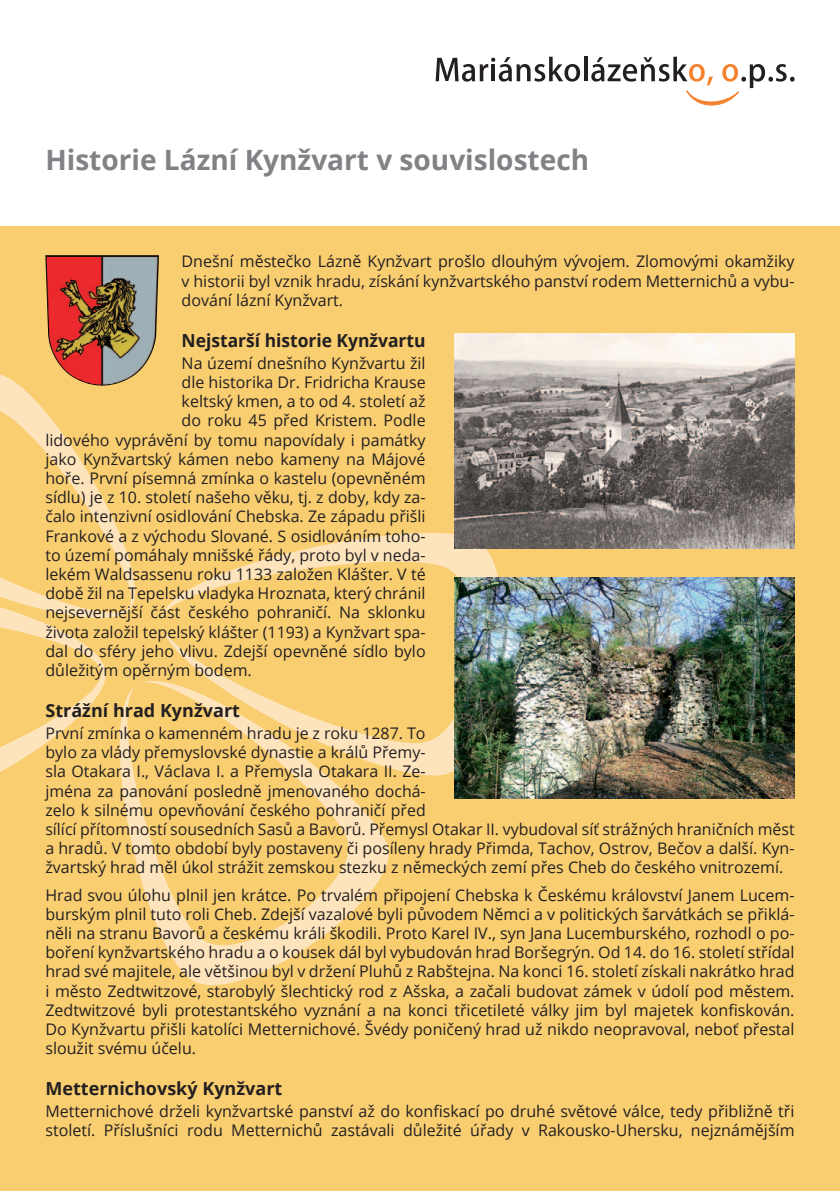
<style>
.page{position:relative;width:840px;height:1191px;background:#fff}
.page>*{position:absolute;margin:0;border:0;box-sizing:border-box;transform-origin:0 0}
.t1{font:700 28px "Open Sans";color:#808285}
.t2{font:700 18px "Open Sans";color:#231f20}
.t3{font:16px/19.2px "Open Sans";color:#231f20;text-align:justify}
</style>
<div class="page">
<div style="left:0;top:227px;width:839px;height:964px;background:#f9ce71"></div>
<svg style="left:161px;top:532px;width:337px;height:244px"></svg>
<svg style="left:119px;top:655px;width:278px;height:331px"></svg>
<svg style="left:0;top:375px;width:135px;height:242px"></svg>
<svg style="left:0;top:562px;width:113px;height:210px"></svg>
<img style="left:454px;top:333px;width:340px;height:216px">
<img style="left:454px;top:577px;width:340px;height:221px">
<svg style="left:584px;top:57px;width:3px;height:24px"></svg>
<svg style="left:435px;top:57px;width:144px;height:25px"></svg>
<svg style="left:591px;top:57px;width:203px;height:48px"></svg>
<img style="left:45px;top:255px;width:114px;height:130px">
<h1 class="t1" style="left:45px;top:140px;width:545px">Historie Lázní Kynžvart v souvislostech</h1>
<p class="t3" style="left:181px;top:252px;width:614px">Dnešní městečko Lázně Kynžvart prošlo dlouhým vývojem. Zlomovými okamžiky v historii byl vznik hradu, získání kynžvartského panství rodem Metternichů a vybu&shy;dování lázní Kynžvart.</p>
<p class="t2" style="left:181px;top:327px;width:245px">Nejstarší historie Kynžvartu</p>
<p class="t3" style="left:181px;top:353px;width:245px">Na území dnešního Kynžvartu žil</p>
<p class="t3" style="left:181px;top:372px;width:245px">dle historika Dr. Fridricha Krause</p>
<p class="t3" style="left:181px;top:391px;width:245px">keltský kmen, a to od 4. století až</p>
<p class="t3" style="left:181px;top:410px;width:245px">do roku 45 před Kristem. Podle</p>
<p class="t3" style="left:45px;top:430px;width:381px">lidového vyprávění by tomu napovídaly i památky</p>
<p class="t3" style="left:45px;top:449px;width:381px">jako Kynžvartský kámen nebo kameny na Májové</p>
<p class="t3" style="left:45px;top:468px;width:381px">hoře. První písemná zmínka o kastelu (opevněném</p>
<p class="t3" style="left:45px;top:487px;width:381px">sídlu) je z 10. století našeho věku, tj. z doby, kdy za-</p>
<p class="t3" style="left:45px;top:506px;width:381px">čalo intenzivní osidlování Chebska. Ze západu přišli</p>
<p class="t3" style="left:45px;top:526px;width:381px">Frankové a z východu Slované. S osidlováním toho-</p>
<p class="t3" style="left:45px;top:545px;width:381px">to území pomáhaly mnišské řády, proto byl v neda-</p>
<p class="t3" style="left:45px;top:564px;width:381px">lekém Waldsassenu roku 1133 založen Klášter. V té</p>
<p class="t3" style="left:45px;top:583px;width:381px">době žil na Tepelsku vladyka Hroznata, který chránil</p>
<p class="t3" style="left:45px;top:602px;width:381px">nejsevernější část českého pohraničí. Na sklonku</p>
<p class="t3" style="left:45px;top:622px;width:381px">života založil tepelský klášter (1193) a Kynžvart spa-</p>
<p class="t3" style="left:45px;top:641px;width:381px">dal do sféry jeho vlivu. Zdejší opevněné sídlo bylo</p>
<p class="t3" style="left:45px;top:660px;width:208px">důležitým opěrným bodem.</p>
<p class="t2" style="left:45px;top:697px;width:196px">Strážní hrad Kynžvart</p>
<p class="t3" style="left:45px;top:723px;width:750px;text-align:left">První zmínka o kamenném hradu je z roku 1287. To<br>bylo za vlády přemyslovské dynastie a králů Přemy-<br>sla Otakara I., Václava I. a Přemysla Otakara II. Ze-<br>jména za panování posledně jmenovaného dochá-<br>zelo k silnému opevňování českého pohraničí před<br>sílící přítomností sousedních Sasů a Bavorů. Přemysl Otakar II. vybudoval síť strážných hraničních měst a hradů. V tomto období byly postaveny či posíleny hrady Přimda, Tachov, Ostrov, Bečov a další. Kyn&shy;žvartský hrad měl úkol strážit zemskou stezku z německých zemí přes Cheb do českého vnitrozemí.</p>
<p class="t3" style="left:45px;top:884px;width:750px">Hrad svou úlohu plnil jen krátce. Po trvalém připojení Chebska k Českému království Janem Lucem&shy;burským plnil tuto roli Cheb. Zdejší vazalové byli původem Němci a v politických šarvátkách se přiklá&shy;něli na stranu Bavorů a českému králi škodili. Proto Karel IV., syn Jana Lucemburského, rozhodl o po&shy;boření kynžvartského hradu a o kousek dál byl vybudován hrad Boršegrýn. Od 14. do 16. století střídal hrad své majitele, ale většinou byl v držení Pluhů z Rabštejna. Na konci 16. století získali nakrátko hrad i město Zedtwitzové, starobylý šlechtický rod z Ašska, a začali budovat zámek v údolí pod městem.<br>Zedtwitzové byli protestantského vyznání a na konci třicetileté války jim byl majetek konfiskován.<br>Do Kynžvartu přišli katolíci Metternichové. Švédy poničený hrad už nikdo neopravoval, neboť přestal sloužit svému účelu.</p>
<p class="t2" style="left:45px;top:1075px;width:238px">Metternichovský Kynžvart</p>
<p class="t3" style="left:45px;top:1101px;width:750px">Metternichové drželi kynžvartské panství až do konfiskací po druhé světové válce, tedy přibližně tři století. Příslušníci rodu Metternichů zastávali důležité úřady v Rakousko-Uhersku, nejznámějším</p>
</div>
